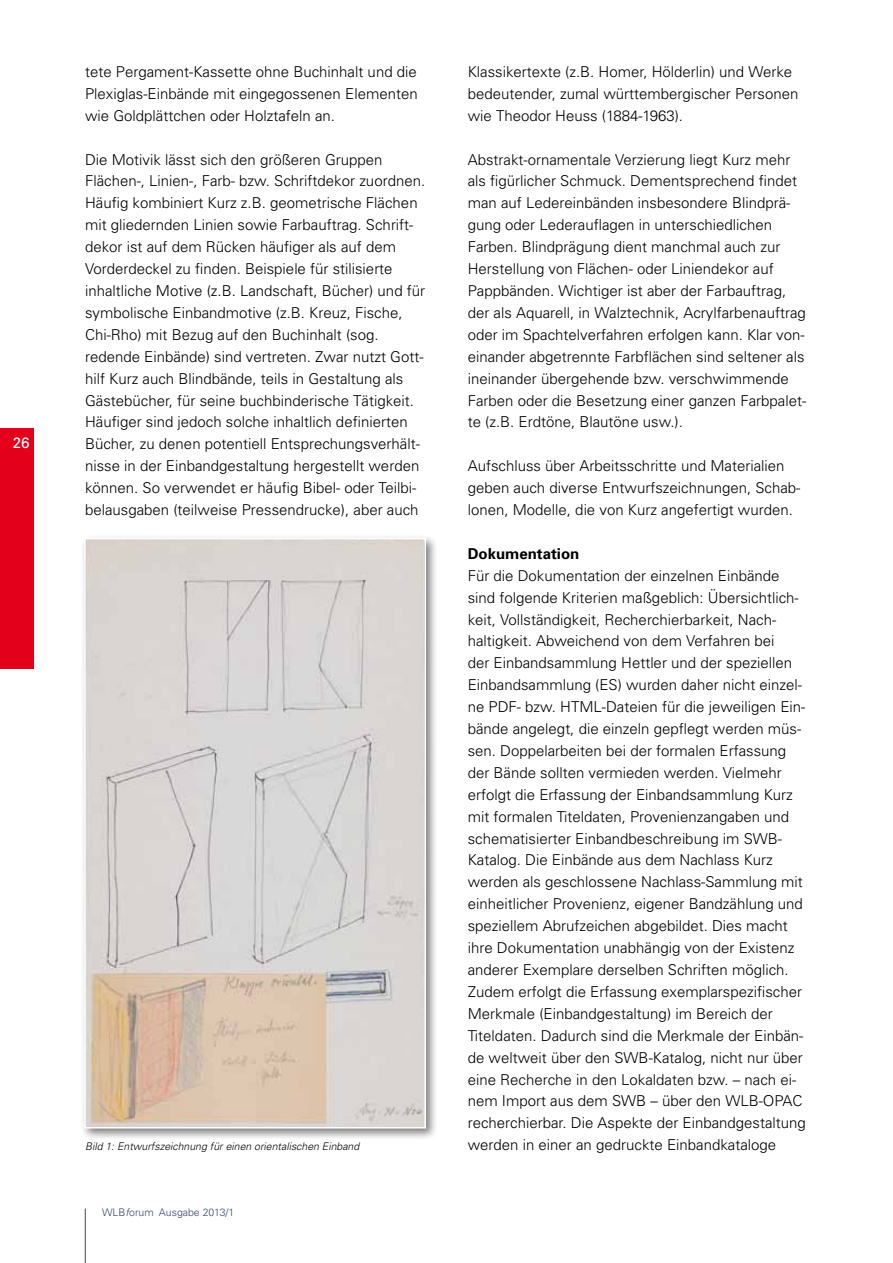
<style>
.page{position:relative;width:893px;height:1263px;background:#fff}
.page>*{position:absolute;margin:0;border:0;box-sizing:border-box;transform-origin:0 0}
.t1{font:300 15px/21.9px "Univers";color:#000}
.t2{font:700 15px "Univers";color:#000}
.t3{font:15px "Univers";color:#fff}
.t4{font:italic 300 10.5px "Univers";color:#000}
.t5{font:300 10.5px "Univers";color:#364a72}
.s1{font-style:italic}
</style>
<div class="page">
<hr style="left:85px;top:1208px;width:1px;height:55px;background:#364a72">
<div style="left:0;top:428px;width:34px;height:240px;background:#e2001a"></div>
<div style="left:80px;top:534px;width:358px;height:607px;background:#000;opacity:.5"></div>
<img style="left:87px;top:541px;width:336px;height:584px">
<div style="left:84px;top:538px;width:342px;height:590px;border:2px solid #fff"></div>
<p class="t3" style="left:13px;top:434px;width:18px">26</p>
<p class="t1" style="left:85px;top:60px;width:334px;text-align:justify">tete Pergament-Kassette ohne Buchinhalt und die Plexiglas-Einbände mit eingegossenen Elementen wie Goldplättchen oder Holztafeln an.</p>
<p class="t1" style="left:85px;top:148px;width:342px">Die Motivik lässt sich den größeren Gruppen Flächen-, Linien-, Farb- bzw. Schriftdekor zuordnen.<br>Häufig kombiniert Kurz z.B. geometrische Flächen mit gliedernden Linien sowie Farbauftrag. Schrift&shy;dekor ist auf dem Rücken häufiger als auf dem Vorderdeckel zu finden. Beispiele für stilisierte inhaltliche Motive (z.B. Landschaft, Bücher) und für symbolische Einbandmotive (z.B. Kreuz, Fische, Chi-Rho) mit Bezug auf den Buchinhalt (sog. redende Einbände) sind vertreten. Zwar nutzt Gott&shy;hilf Kurz auch Blindbände, teils in Gestaltung als Gästebücher, für seine buchbinderische Tätigkeit.<br>Häufiger sind jedoch solche inhaltlich definierten Bücher, zu denen potentiell Entsprechungsverhält&shy;nisse in der Einbandgestaltung hergestellt werden können. So verwendet er häufig Bibel- oder Teilbi&shy;belausgaben (teilweise Pressendrucke), aber auch</p>
<p class="t1" style="left:468px;top:60px;width:332px">Klassikertexte (z.B. Homer, Hölderlin) und Werke bedeutender, zumal württembergischer Personen wie Theodor Heuss (1884-1963).</p>
<p class="t1" style="left:468px;top:148px;width:340px">Abstrakt-ornamentale Verzierung liegt Kurz mehr als figürlicher Schmuck. Dementsprechend findet man auf Ledereinbänden insbesondere Blindprä&shy;gung oder Lederauflagen in unterschiedlichen Farben. Blindprägung dient manchmal auch zur Herstellung von Flächen- oder Liniendekor auf Pappbänden. Wichtiger ist aber der Farbauftrag, der als Aquarell, in Walztechnik, Acrylfarbenauftrag oder im Spachtelverfahren erfolgen kann. Klar von&shy;einander abgetrennte Farbflächen sind seltener als ineinander übergehende bzw. verschwimmende Farben oder die Besetzung einer ganzen Farbpalet&shy;te (z.B. Erdtöne, Blautöne usw.).</p>
<p class="t1" style="left:468px;top:454px;width:334px">Aufschluss über Arbeitsschritte und Materialien geben auch diverse Entwurfszeichnungen, Schab&shy;lonen, Modelle, die von Kurz angefertigt wurden.</p>
<p class="t2" style="left:468px;top:544px;width:113px">Dokumentation</p>
<p class="t1" style="left:468px;top:564px;width:340px">Für die Dokumentation der einzelnen Einbände sind folgende Kriterien maßgeblich: Übersichtlich&shy;keit, Vollständigkeit, Recherchierbarkeit, Nach&shy;haltigkeit. Abweichend von dem Verfahren bei<br>der Einbandsammlung Hettler und der speziellen Einbandsammlung (ES) wurden daher nicht einzel&shy;ne PDF- bzw. HTML-Dateien für die jeweiligen Ein&shy;bände angelegt, die einzeln gepflegt werden müs&shy;sen. Doppelarbeiten bei der formalen Erfassung der Bände sollten vermieden werden. Vielmehr erfolgt die Erfassung der Einbandsammlung Kurz mit formalen Titeldaten, Provenienzangaben und schematisierter Einbandbeschreibung im SWB-Katalog. Die Einbände aus dem Nachlass Kurz werden als geschlossene Nachlass-Sammlung mit einheitlicher Provenienz, eigener Bandzählung und speziellem Abrufzeichen abgebildet. Dies macht ihre Dokumentation unabhängig von der Existenz anderer Exemplare derselben Schriften möglich.<br>Zudem erfolgt die Erfassung exemplarspezifischer Merkmale (Einbandgestaltung) im Bereich der Titeldaten. Dadurch sind die Merkmale der Einbän&shy;de weltweit über den SWB-Katalog, nicht nur über eine Recherche in den Lokaldaten bzw. – nach ei&shy;nem Import aus dem SWB – über den WLB-OPAC recherchierbar. Die Aspekte der Einbandgestaltung</p>
<p class="t4" style="left:85px;top:1140px;width:276px">Bild 1: Entwurfszeichnung für einen orientalischen Einband</p>
<p class="t1" style="left:468px;top:1133px;width:310px">werden in einer an gedruckte Einbandkataloge</p>
<p class="t5" style="left:102px;top:1206px;width:134px">WLB<span class="s1">f</span>orum Ausgabe 2013/1</p>
</div>
